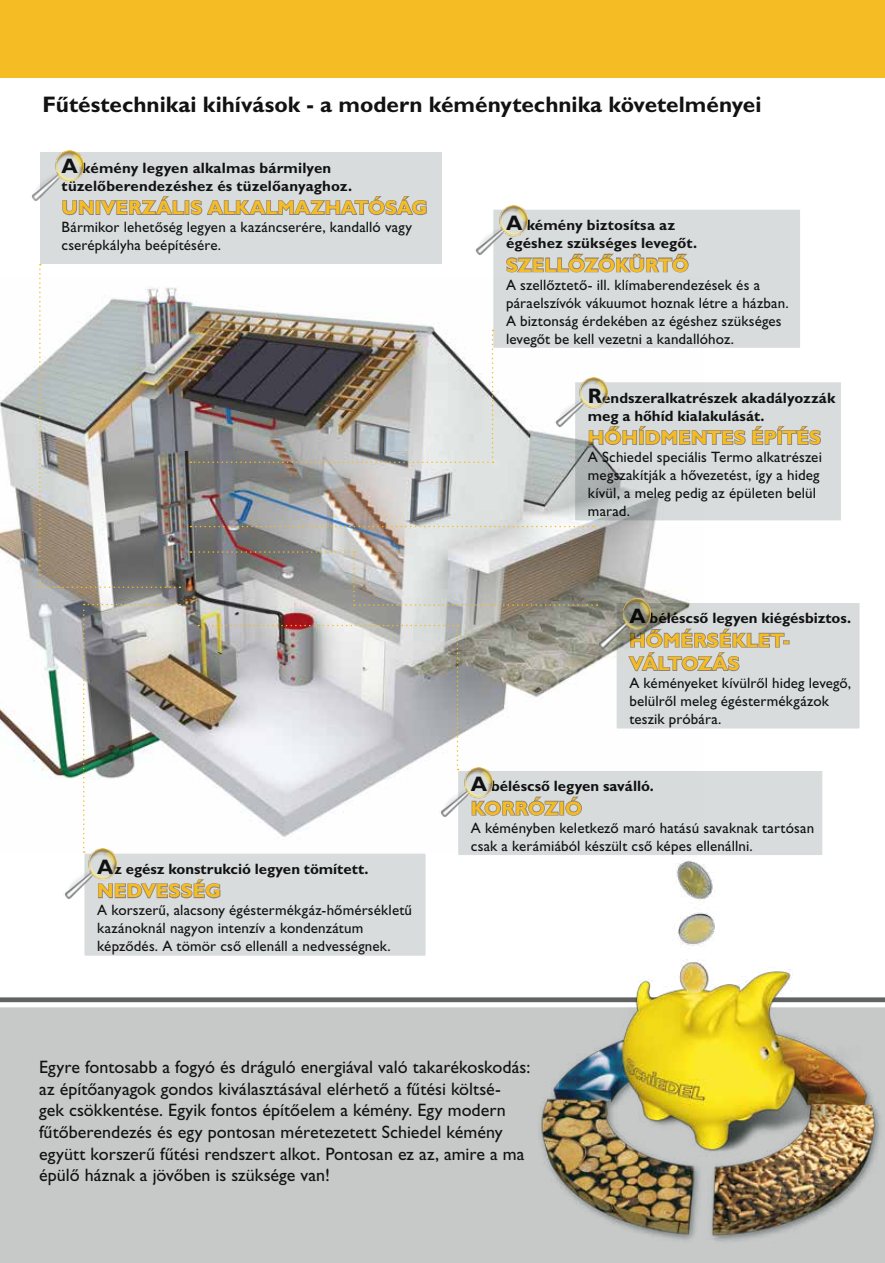
<style>
.page{position:relative;width:885px;height:1263px;background:#fff}
.page>*{position:absolute;margin:0;border:0;box-sizing:border-box;transform-origin:0 0}
.t1{font:22.5px "Gill Sans H Bold";color:#121212}
.t2{font:19.5px/23.4px "Gill Sans H Bold";letter-spacing:.01em;color:#f5bc23}
.t3{font:18px/21.6px "Gill Sans H Regular";color:#121212}
.t4{font:15px/18px "Gill Sans H Regular";letter-spacing:.01em;color:#121212}
.t5{font:15px/18px "Gill Sans H Bold";letter-spacing:.005em;color:#121212}
.s1{font-size:21px}
</style>
<div class="page">
<div style="left:0;top:1001px;width:884px;height:262px;background:#c7c9c9"></div>
<div style="left:0;top:0;width:884px;height:77px;background:#f5bc23"></div>
<div style="left:0;top:997px;width:884px;height:5px;background:#606362"></div>
<div style="left:0;top:1002px;width:884px;height:5px;background:#fff"></div>
<img style="left:0;top:297px;width:690px;height:540px">
<div style="left:40px;top:152px;width:401px;height:112px;background:#d8dcdc"></div>
<svg style="left:62px;top:196px;width:365px;height:20px"></svg>
<div style="left:84px;top:853px;width:342px;height:103px;background:#d8dcdc"></div>
<svg style="left:117px;top:879px;width:104px;height:20px"></svg>
<div style="left:83px;top:852px;width:344px;height:105px;border:2px solid #fff"></div>
<img style="left:455px;top:817px;width:429px;height:425px">
<div style="left:574px;top:382px;width:267px;height:139px;background:#d8dcdc"></div>
<svg style="left:588px;top:426px;width:233px;height:20px"></svg>
<div style="left:573px;top:381px;width:269px;height:141px;border:2px solid #fff"></div>
<div style="left:492px;top:209px;width:308px;height:139px;background:#d8dcdc"></div>
<svg style="left:506px;top:253px;width:183px;height:20px"></svg>
<div style="left:492px;top:208px;width:309px;height:141px;border:2px solid #fff"></div>
<div style="left:615px;top:602px;width:245px;height:127px;background:#d8dcdc"></div>
<svg style="left:628px;top:627px;width:161px;height:45px"></svg>
<div style="left:615px;top:601px;width:245px;height:129px;border:2px solid #fff"></div>
<div style="left:457px;top:770px;width:366px;height:86px;background:#d8dcdc"></div>
<svg style="left:492px;top:796px;width:90px;height:20px"></svg>
<div style="left:456px;top:769px;width:367px;height:87px;border:2px solid #fff"></div>
<img style="left:39px;top:264px;width:141px;height:324px">
<img style="left:190px;top:330px;width:303px;height:133px">
<svg style="left:190px;top:526px;width:403px;height:1px"></svg>
<svg style="left:190px;top:551px;width:407px;height:55px;background:#a6a39d"></svg>
<svg style="left:198px;top:625px;width:260px;height:145px;background:#cac8c8"></svg>
<svg style="left:83px;top:604px;width:97px;height:249px"></svg>
<img style="left:32px;top:151px;width:51px;height:50px">
<img style="left:476px;top:205px;width:51px;height:51px">
<img style="left:554px;top:377px;width:53px;height:51px">
<img style="left:597px;top:599px;width:53px;height:50px">
<img style="left:439px;top:767px;width:53px;height:50px">
<img style="left:65px;top:849px;width:52px;height:50px">
<h1 class="t1" style="left:43px;top:91px;width:720px">Fûtéstechnikai kihívások - a modern kéménytechnika követelményei</h1>
<p class="t5" style="left:62px;top:159px;width:292px"><span class="s1">A</span> kémény legyen alkalmas bármilyen tüzelôberendezéshez és tüzelôanyaghoz.</p>
<h2 class="t2" style="left:62px;top:196px;width:367px">UNIVERZÁLIS ALKALMAZHATÓSÁG</h2>
<p class="t4" style="left:62px;top:218px;width:352px">Bármikor lehetôség legyen a kazáncserére, kandalló vagy cserépkályha beépítésére.</p>
<p class="t5" style="left:97px;top:860px;width:273px"><span class="s1">A</span>z egész konstrukció legyen tömített.</p>
<h2 class="t2" style="left:97px;top:879px;width:125px">NEDVESSÉG</h2>
<p class="t4" style="left:97px;top:901px;width:316px">A korszerû, alacsony égéstermékgáz-hômérsékletû kazánoknál nagyon intenzív a kondenzátum képzôdés. A tömör csô ellenáll a nedvességnek.</p>
<p class="t5" style="left:506px;top:216px;width:192px"><span class="s1">A</span> kémény biztosítsa az égéshez szükséges levegôt.</p>
<h2 class="t2" style="left:506px;top:253px;width:184px">SZELLÔZÔKÜRTÔ</h2>
<p class="t4" style="left:506px;top:275px;width:284px">A szellôztetô- ill. klímaberendezések és a páraelszívók vákuumot hoznak létre a házban.<br>A biztonság érdekében az égéshez szükséges levegôt be kell vezetni a kandallóhoz.</p>
<p class="t5" style="left:588px;top:388px;width:249px"><span class="s1">R</span>endszeralkatrészek akadályozzák meg a hôhíd kialakulását.</p>
<h2 class="t2" style="left:588px;top:426px;width:234px">HÔHÍDMENTES ÉPÍTÉS</h2>
<p class="t4" style="left:588px;top:448px;width:235px">A Schiedel speciális Termo alkatrészei megszakítják a hôvezetést, így a hideg kívül, a meleg pedig az épületen belül marad.</p>
<p class="t5" style="left:629px;top:609px;width:223px"><span class="s1">A</span> béléscsô legyen kiégésbiztos.</p>
<h2 class="t2" style="left:629px;top:628px;width:162px">HÔMÉRSÉKLET-<br>VÁLTOZÁS</h2>
<p class="t4" style="left:629px;top:674px;width:223px">A kéményeket kívülrôl hideg levegô, belülrôl meleg égéstermékgázok teszik próbára.</p>
<p class="t5" style="left:471px;top:777px;width:184px"><span class="s1">A</span> béléscsô legyen saválló.</p>
<h2 class="t2" style="left:471px;top:796px;width:113px">KORRÓZIÓ</h2>
<p class="t4" style="left:471px;top:819px;width:345px">A kéményben keletkezô maró hatású savaknak tartósan csak a kerámiából készült csô képes ellenállni.</p>
<p class="t3" style="left:39px;top:1056px;width:492px">Egyre fontosabb a fogyó és dráguló energiával való takarékoskodás: az építôanyagok gondos kiválasztásával elérhetô a fûtési költsé&shy;gek csökkentése. Egyik fontos építôelem a kémény. Egy modern fûtôberendezés és egy pontosan méretezetett Schiedel kémény együtt korszerû fûtési rendszert alkot. Pontosan ez az, amire a ma épülô háznak a jövôben is szüksége van!</p>
</div>
